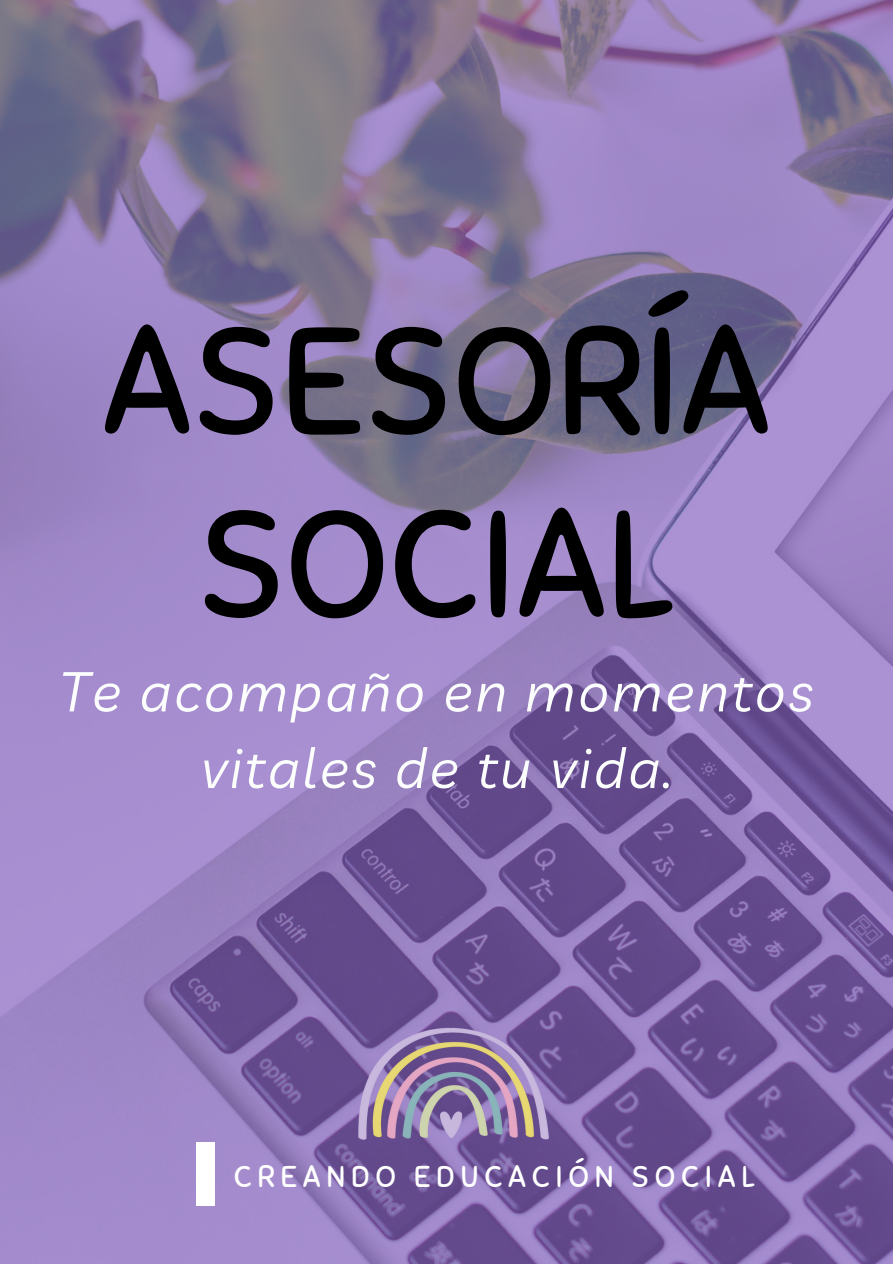
<style>
.page{position:relative;width:893px;height:1264px;background:#fff}
.page>*{position:absolute;margin:0;border:0;box-sizing:border-box;transform-origin:0 0}
.t1{font:151.05px/183.1px "Sniglet";color:#000;text-align:center}
.t2{font:italic 55.35px/76.5px "Livvic";letter-spacing:.05em;color:#fcfdfd;text-align:center}
.t3{font:30px "Sniglet";letter-spacing:.19em;color:#fff}
</style>
<div class="page">
<img style="left:0;top:0;width:892px;height:1263px">
<div style="left:197px;top:1142px;width:18px;height:63px;background:#fff"></div>
<img style="left:299px;top:935px;width:295px;height:296px">
<h2 class="t1" style="left:102px;top:291px;width:670px">ASESORÍA<br>SOCIAL</h2>
<p class="t2" style="left:59px;top:652px;width:756px">Te acompaño en momentos vitales de tu vida.</p>
<p class="t3" style="left:234px;top:1158px;width:522px">CREANDO EDUCACIÓN SOCIAL</p>
</div>
